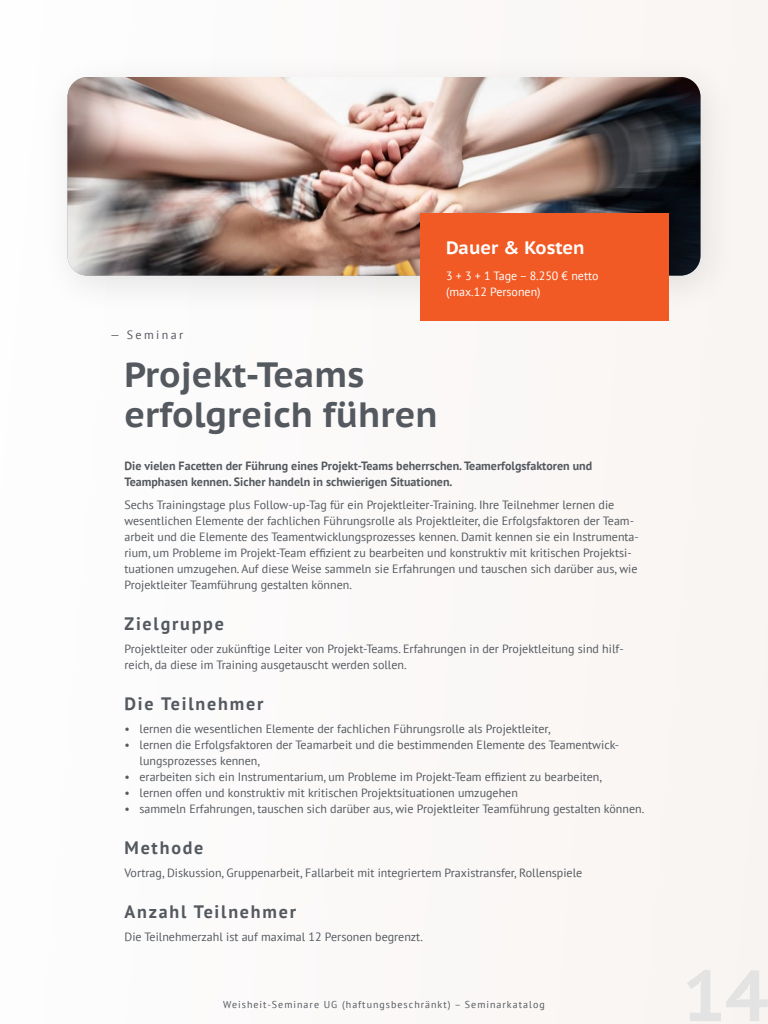
<style>
.page{position:relative;width:768px;height:1024px;background:#fbf9f8}
.page>*{position:absolute;margin:0;border:0;box-sizing:border-box;transform-origin:0 0}
.t1{font:700 72px "PT Sans Caption";color:#e3e3e3}
.t2{font:700 35px/40px "PT Sans Caption";color:#54595f}
.t3{font:700 18px "PT Sans";letter-spacing:.1em;color:#54595f}
.t4{font:700 18px "PT Sans Caption";color:#fff}
.t5{font:12px/16px "PT Sans";color:#54595f}
.t6{font:700 12px/16px "PT Sans";color:#54595f}
.t7{font:12px/16px "PT Sans";color:#fff}
.t8{font:12px "PT Sans";letter-spacing:.2em;color:#54595f}
.t9{font:10px "PT Sans";letter-spacing:.1em;color:#54595f}
</style>
<div class="page">
<div style="left:39px;top:52px;width:700px;height:266px;background:#000;opacity:.1"></div>
<img style="left:68px;top:77px;width:632px;height:199px">
<div style="left:420px;top:214px;width:249px;height:107px;background:#f15a24"></div>
<h3 class="t4" style="left:446px;top:236px;width:140px">Dauer &amp; Kosten</h3>
<p class="t7" style="left:446px;top:268px;width:154px">3 + 3 + 1 Tage – 8.250 € netto (max.12 Personen)</p>
<p class="t8" style="left:110px;top:327px;width:75px">— Seminar</p>
<h2 class="t2" style="left:124px;top:354px;width:315px">Projekt-Teams erfolgreich führen</h2>
<p class="t6" style="left:124px;top:458px;width:469px">Die vielen Facetten der Führung eines Projekt-Teams beherrschen. Teamerfolgsfaktoren und<br>Teamphasen kennen. Sicher handeln in schwierigen Situationen.</p>
<p class="t5" style="left:124px;top:497px;width:516px">Sechs Trainingstage plus Follow-up-Tag für ein Projektleiter-Training. Ihre Teilnehmer lernen die wesentlichen Elemente der fachlichen Führungsrolle als Projektleiter, die Erfolgsfaktoren der Team&shy;arbeit und die Elemente des Teamentwicklungsprozesses kennen. Damit kennen sie ein Instrumenta&shy;rium, um Probleme im Projekt-Team effizient zu bearbeiten und konstruktiv mit kritischen Projektsi&shy;tuationen umzugehen. Auf diese Weise sammeln sie Erfahrungen und tauschen sich darüber aus, wie Projektleiter Teamführung gestalten können.</p>
<h3 class="t3" style="left:124px;top:612px;width:101px">Zielgruppe</h3>
<p class="t5" style="left:124px;top:641px;width:501px">Projektleiter oder zukünftige Leiter von Projekt-Teams. Erfahrungen in der Projektleitung sind hilf&shy;reich, da diese im Training ausgetauscht werden sollen.</p>
<h3 class="t3" style="left:124px;top:692px;width:140px">Die Teilnehmer</h3>
<p class="t5" style="left:124px;top:721px;width:428px">• lernen die wesentlichen Elemente der fachlichen Führungsrolle als Projektleiter,</p>
<p class="t5" style="left:140px;top:737px;width:481px;text-indent:-15px">• lernen die Erfolgsfaktoren der Teamarbeit und die bestimmenden Elemente des Teamentwick&shy;lungsprozesses kennen,</p>
<p class="t5" style="left:124px;top:769px;width:479px">• erarbeiten sich ein Instrumentarium, um Probleme im Projekt-Team effizient zu bearbeiten,</p>
<p class="t5" style="left:124px;top:785px;width:395px">• lernen offen und konstruktiv mit kritischen Projektsituationen umzugehen</p>
<p class="t5" style="left:124px;top:801px;width:521px">• sammeln Erfahrungen, tauschen sich darüber aus, wie Projektleiter Teamführung gestalten können.</p>
<h3 class="t3" style="left:124px;top:836px;width:80px">Methode</h3>
<p class="t5" style="left:124px;top:865px;width:459px">Vortrag, Diskussion, Gruppenarbeit, Fallarbeit mit integriertem Praxistransfer, Rollenspiele</p>
<h3 class="t3" style="left:124px;top:900px;width:173px">Anzahl Teilnehmer</h3>
<p class="t5" style="left:124px;top:929px;width:300px">Die Teilnehmerzahl ist auf maximal 12 Personen begrenzt.</p>
<p class="t9" style="left:223px;top:998px;width:323px">Weisheit-Seminare UG (haftungsbeschränkt) – Seminarkatalog</p>
<h1 class="t1" style="left:683px;top:948px;width:87px">14</h1>
</div>
